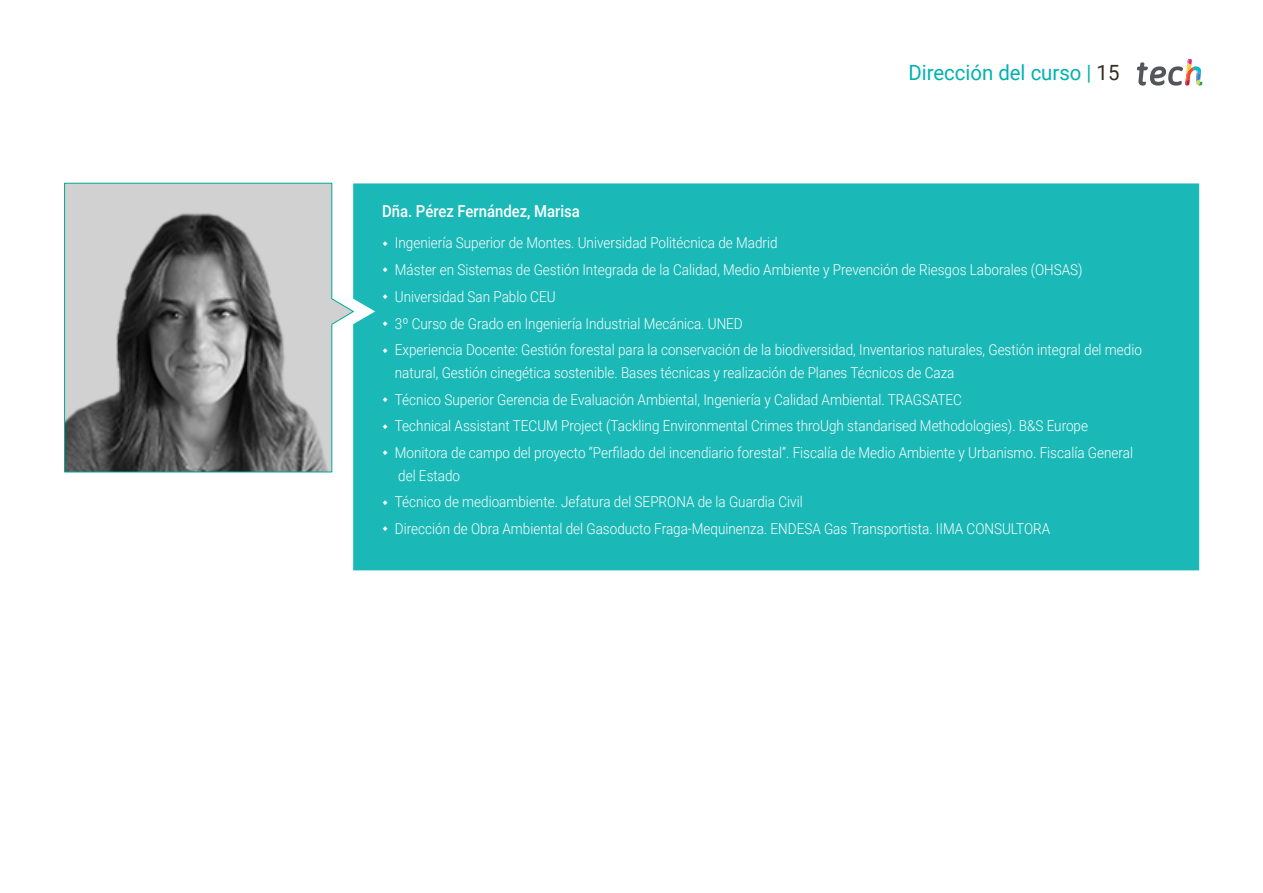
<style>
.page{position:relative;width:1263px;height:893px;background:#fff}
.page>*{position:absolute;margin:0;border:0;box-sizing:border-box;transform-origin:0 0}
.t1{font:21px "Roboto";color:#00b2af}
.t2{font:500 16.5px "Roboto";color:#fff;scale:.9 1}
.t3{font:300 15px/26.7px "Roboto";color:#fff;scale:.9 1}
.s1{color:#312e20}
</style>
<div class="page">
<svg style="left:1137px;top:59px;width:65px;height:27px"></svg>
<div style="left:353px;top:183px;width:846px;height:387px;background:#1ab9b7"></div>
<svg style="left:64px;top:183px;width:290px;height:289px;background:#8f9594"></svg>
<svg style="left:383px;top:241px;width:4px;height:5px"></svg>
<svg style="left:383px;top:267px;width:4px;height:5px"></svg>
<svg style="left:383px;top:294px;width:4px;height:5px"></svg>
<svg style="left:383px;top:321px;width:4px;height:5px"></svg>
<svg style="left:383px;top:348px;width:4px;height:5px"></svg>
<svg style="left:383px;top:397px;width:4px;height:5px"></svg>
<svg style="left:383px;top:424px;width:4px;height:5px"></svg>
<svg style="left:383px;top:450px;width:4px;height:5px"></svg>
<svg style="left:383px;top:500px;width:4px;height:5px"></svg>
<svg style="left:383px;top:526px;width:4px;height:6px"></svg>
<h1 class="t1" style="left:908px;top:57px;width:213px">Dirección del curso | <span class="s1">15</span></h1>
<p class="t2" style="left:382px;top:199px;width:221px">Dña. Pérez Fernández, Marisa</p>
<p class="t3" style="left:395px;top:229px;width:831px">Ingeniería Superior de Montes. Universidad Politécnica de Madrid<br>Máster en Sistemas de Gestión Integrada de la Calidad, Medio Ambiente y Prevención de Riesgos Laborales (OHSAS)<br>Universidad San Pablo CEU<br>3º Curso de Grado en Ingeniería Industrial Mecánica. UNED<br>Experiencia Docente: Gestión forestal para la conservación de la biodiversidad, Inventarios naturales, Gestión integral del medio</p>
<p class="t3" style="left:395px;top:359px;width:822px">natural, Gestión cinegética sostenible. Bases técnicas y realización de Planes Técnicos de Caza<br>Técnico Superior Gerencia de Evaluación Ambiental, Ingeniería y Calidad Ambiental. TRAGSATEC<br>Technical Assistant TECUM Project (Tackling Environmental Crimes throUgh standarised Methodologies). B&amp;S Europe Monitora de campo del proyecto “Perfilado del incendiario forestal”. Fiscalía de Medio Ambiente y Urbanismo. Fiscalía General</p>
<p class="t3" style="left:395px;top:461px;width:730px">del Estado<br>Técnico de medioambiente. Jefatura del SEPRONA de la Guardia Civil<br>Dirección de Obra Ambiental del Gasoducto Fraga-Mequinenza. ENDESA Gas Transportista. IIMA CONSULTORA</p>
</div>
